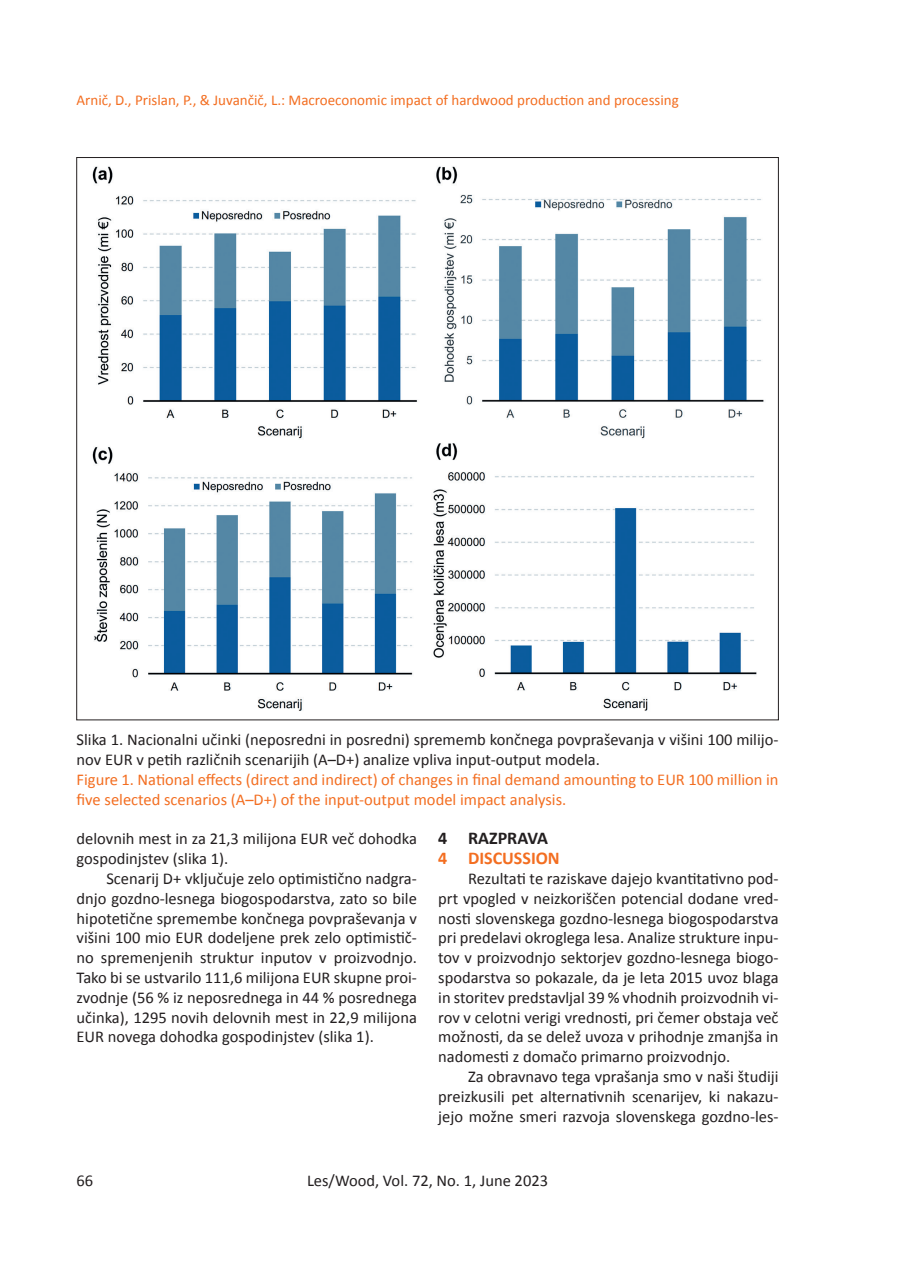
<style>
.page{position:relative;width:919px;height:1280px;background:#fff}
.page>*{position:absolute;margin:0;border:0;box-sizing:border-box;transform-origin:0 0}
.t1{font:700 18px "Calibri";color:#f36e21}
.t2{font:700 18px "Calibri";color:#231f20}
.t3{font:16.5px/19.8px "Calibri";color:#231f20;text-align:justify}
.t4{font:16.5px/19.8px "Calibri";color:#f36e21}
.t5{font:15px "Calibri";color:#f36e21}
</style>
<div class="page">
<img style="left:92px;top:166px;width:672px;height:545px">
<p class="t5" style="left:77px;top:89px;width:603px">Arnič, D., Prislan, P., &amp; Juvančič, L.: Macroeconomic impact of hardwood production and processing</p>
<p class="t3" style="left:77px;top:729px;width:703px">Slika 1. Nacionalni učinki (neposredni in posredni) sprememb končnega povpraševanja v višini 100 milijo&shy;nov EUR v petih različnih scenarijih (A–D+) analize vpliva input-output modela.</p>
<p class="t4" style="left:77px;top:769px;width:703px">Figure 1. National effects (direct and indirect) of changes in final demand amounting to EUR 100 million in five selected scenarios (A–D+) of the input-output model impact analysis.</p>
<p class="t3" style="left:77px;top:828px;width:342px">delovnih mest in za 21,3 milijona EUR več dohodka gospodinjstev (slika 1).</p>
<p class="t3" style="left:77px;top:868px;width:342px;text-indent:30px">Scenarij D+ vključuje zelo optimistično nadgra&shy;dnjo gozdno-lesnega biogospodarstva, zato so bile hipotetične spremembe končnega povpraševanja v višini 100 mio EUR dodeljene prek zelo optimistič&shy;no spremenjenih struktur inputov v proizvodnjo.<br>Tako bi se ustvarilo 111,6 milijona EUR skupne proi&shy;zvodnje (56 % iz neposrednega in 44 % posrednega učinka), 1295 novih delovnih mest in 22,9 milijona EUR novega dohodka gospodinjstev (slika 1).</p>
<p class="t2" style="left:438px;top:826px;width:111px">4 RAZPRAVA</p>
<p class="t1" style="left:438px;top:845px;width:123px">4 DISCUSSION</p>
<p class="t3" style="left:438px;top:868px;width:342px;text-indent:30px">Rezultati te raziskave dajejo kvantitativno pod&shy;prt vpogled v neizkoriščen potencial dodane vred&shy;nosti slovenskega gozdno-lesnega biogospodarstva pri predelavi okroglega lesa. Analize strukture inpu&shy;tov v proizvodnjo sektorjev gozdno-lesnega biogo&shy;spodarstva so pokazale, da je leta 2015 uvoz blaga in storitev predstavljal 39 % vhodnih proizvodnih vi&shy;rov v celotni verigi vrednosti, pri čemer obstaja več možnosti, da se delež uvoza v prihodnje zmanjša in nadomesti z domačo primarno proizvodnjo.</p>
<p class="t3" style="left:438px;top:1066px;width:342px;text-indent:30px">Za obravnavo tega vprašanja smo v naši študiji preizkusili pet alternativnih scenarijev, ki nakazu&shy;jejo možne smeri razvoja slovenskega gozdno-les-</p>
<p class="t3" style="left:77px;top:1170px;width:18px">66</p>
<p class="t3" style="left:307px;top:1170px;width:242px">Les/Wood, Vol. 72, No. 1, June 2023</p>
</div>
